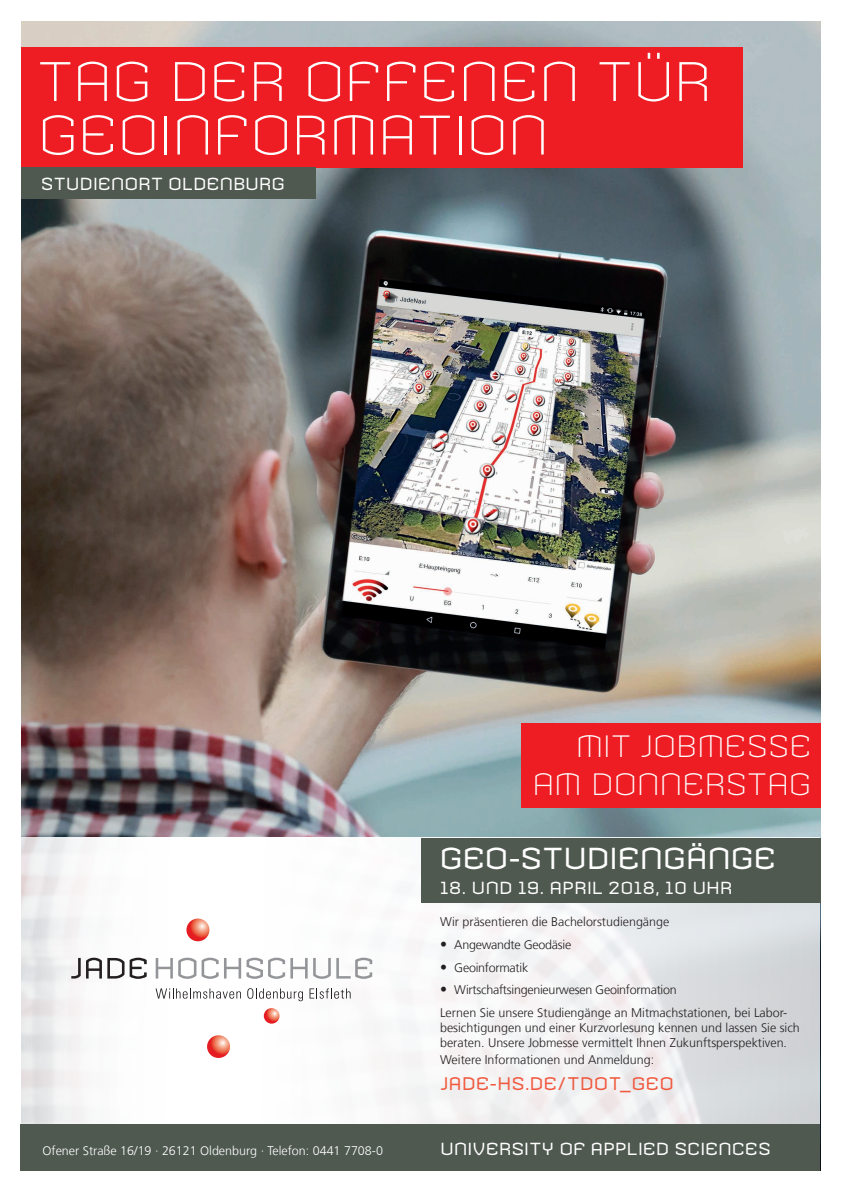
<style>
.page{position:relative;width:842px;height:1192px;background:#fff}
.page>*{position:absolute;margin:0;border:0;box-sizing:border-box;transform-origin:0 0}
.t1{font:300 54px/53.5px "Armada";letter-spacing:-.035em;color:#fff}
.t2{font:300 30px/37.5px "Armada";letter-spacing:-.03em;color:#fff;text-align:right}
.t3{font:29.5px "Armada";letter-spacing:-.025em;color:#fff}
.t4{font:17.75px "Armada";color:#f0593e}
.t5{font:17px "Armada";letter-spacing:-.01em;color:#fff}
.t6{font:300 12.5px/22.6px "NDS Frutiger";color:#231f20}
.t7{font:300 12.5px "NDS Frutiger";color:#fff}
.t8{font:300 12.5px "NDS Frutiger";letter-spacing:-.02em;color:#231f20}
.s1{font-size:13.9px}
</style>
<div class="page">
<img style="left:21px;top:21px;width:799px;height:817px">
<svg style="left:21px;top:838px;width:799px;height:286px"></svg>
<div style="left:21px;top:1124px;width:799px;height:47px;background:#4f5950"></div>
<svg style="left:71px;top:958px;width:76px;height:21px"></svg>
<svg style="left:156px;top:958px;width:40px;height:21px"></svg>
<svg style="left:202px;top:958px;width:170px;height:21px"></svg>
<svg style="left:156px;top:988px;width:85px;height:11px"></svg>
<svg style="left:247px;top:988px;width:56px;height:13px"></svg>
<svg style="left:309px;top:988px;width:42px;height:11px"></svg>
<svg style="left:186px;top:919px;width:23px;height:22px"></svg>
<svg style="left:207px;top:1035px;width:23px;height:23px"></svg>
<svg style="left:264px;top:1008px;width:15px;height:16px"></svg>
<div style="left:21px;top:47px;width:721px;height:121px;background:#ee1d23"></div>
<div style="left:21px;top:168px;width:295px;height:31px;background:#4f5950"></div>
<div style="left:421px;top:838px;width:399px;height:64px;background:#4f5950"></div>
<div style="left:521px;top:723px;width:300px;height:85px;background:#ee1d23"></div>
<h1 class="t1" style="left:37px;top:55px;width:677px">TAG DER OFFENEN TÜR<br>GEOINFORMATION</h1>
<h3 class="t5" style="left:41px;top:174px;width:246px">STUDIENORT OLDENBURG</h3>
<h2 class="t2" style="left:532px;top:728px;width:281px">MIT JOBMESSE<br>AM DONNERSTAG</h2>
<h3 class="t3" style="left:439px;top:841px;width:338px">GEO-STUDIENGÄNGE</h3>
<h3 class="t5" style="left:440px;top:878px;width:294px">18. UND 19. APRIL 2018, 10 UHR</h3>
<p class="t6" style="left:440px;top:911px;width:231px">Wir präsentieren die Bachelorstudiengänge</p>
<p class="t8" style="left:440px;top:938px;width:133px"><span class="s1">•</span> Angewandte Geodäsie</p>
<p class="t8" style="left:440px;top:960px;width:90px"><span class="s1">•</span> Geoinformatik</p>
<p class="t6" style="left:440px;top:979px;width:349px"><span class="s1">•</span> Wirtschaftsingenieurwesen Geoinformation<br>Lernen Sie unsere Studiengänge an Mitmachstationen, bei Labor-</p>
<p class="t6" style="left:440px;top:1020px;width:361px;line-height:15px">besichtigungen und einer Kurzvorlesung kennen und lassen Sie sich beraten. Unsere Jobmesse vermittelt Ihnen Zukunftsperspektiven.</p>
<p class="t6" style="left:440px;top:1048px;width:216px">Weitere Informationen und Anmeldung:</p>
<h3 class="t4" style="left:440px;top:1073px;width:235px">JADE-HS.DE/TDOT_GEO</h3>
<p class="t7" style="left:43px;top:1144px;width:342px">Ofener Straße 16/19 · 26121 Oldenburg · Telefon: 0441 7708-0</p>
<h3 class="t5" style="left:440px;top:1139px;width:332px">UNIVERSITY OF APPLIED SCIENCES</h3>
</div>
